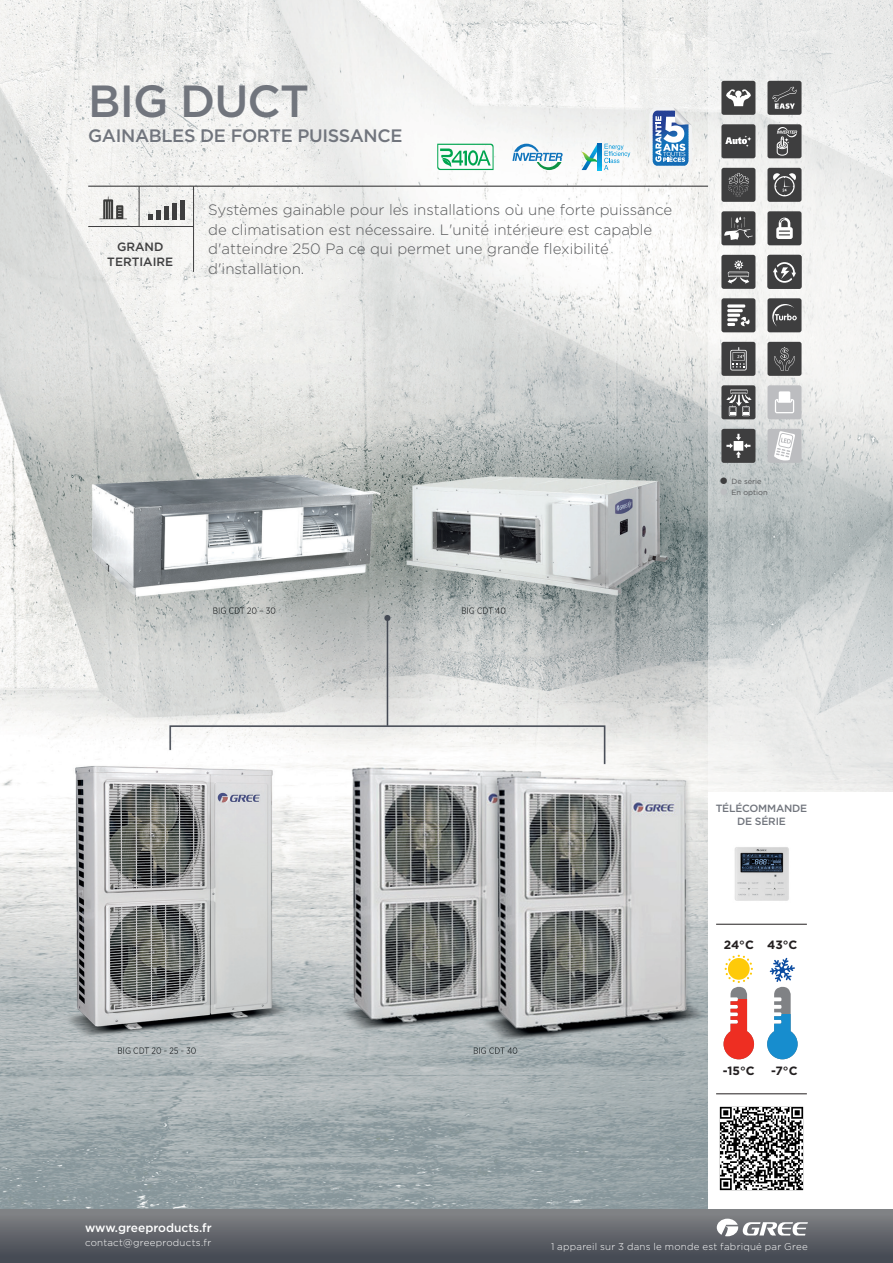
<style>
.page{position:relative;width:893px;height:1263px;background:#fff}
.page>*{position:absolute;margin:0;border:0;box-sizing:border-box;transform-origin:0 0}
.nombre_producto{font:500 45px "Gotham";letter-spacing:-.02em;color:#71757d}
.subtitulos{font:500 18px "Gotham";letter-spacing:-.02em;color:#71757d}
.texto_general{font:300 15px/19.5px "Gotham";color:#57585a}
.t1{font:500 12px "Gotham";color:#fff}
.termometro{font:700 12px "Gotham";color:#231f20}
.gama_mini{font:500 12px/15px "Gotham";color:#3e3e3f;text-align:center}
.Apartado_mandos_TITU{font:500 10.5px/13.5px "Gotham";letter-spacing:-.02em;color:#71757d;text-align:center}
.t2{font:300 9.75px "Gotham";letter-spacing:.025em;color:#fff}
.pies_tabla{font:7.5px/10.5px "Gotham";color:#57585a}
</style>
<div class="page">
<img style="left:0;top:0;width:708px;height:1210px">
<svg style="left:708px;top:0;width:185px;height:792px"></svg>
<hr style="left:716px;top:924px;width:91px;height:1px;background:#231f20">
<hr style="left:716px;top:1093px;width:91px;height:1px;background:#231f20">
<div style="left:721px;top:81px;width:34px;height:34px;background:#3e3e3f;border-radius:2px"></div>
<svg style="left:726px;top:89px;width:25px;height:17px"></svg>
<div style="left:721px;top:124px;width:34px;height:34px;background:#3e3e3f;border-radius:2px"></div>
<svg style="left:725px;top:135px;width:26px;height:12px"></svg>
<div style="left:721px;top:168px;width:34px;height:34px;background:#3e3e3f;border-radius:2px"></div>
<svg style="left:728px;top:173px;width:21px;height:24px"></svg>
<div style="left:721px;top:211px;width:34px;height:34px;background:#3e3e3f;border-radius:2px"></div>
<svg style="left:724px;top:217px;width:29px;height:23px"></svg>
<div style="left:721px;top:255px;width:34px;height:34px;background:#3e3e3f;border-radius:2px"></div>
<svg style="left:728px;top:260px;width:21px;height:24px"></svg>
<div style="left:721px;top:298px;width:34px;height:34px;background:#3e3e3f;border-radius:2px"></div>
<svg style="left:727px;top:304px;width:23px;height:22px"></svg>
<div style="left:721px;top:342px;width:34px;height:34px;background:#3e3e3f;border-radius:2px"></div>
<svg style="left:730px;top:347px;width:17px;height:23px"></svg>
<div style="left:721px;top:385px;width:34px;height:34px;background:#3e3e3f;border-radius:2px"></div>
<svg style="left:726px;top:389px;width:26px;height:27px"></svg>
<div style="left:721px;top:429px;width:34px;height:34px;background:#3e3e3f;border-radius:2px"></div>
<svg style="left:726px;top:434px;width:24px;height:24px"></svg>
<div style="left:767px;top:81px;width:34px;height:34px;background:#3e3e3f;border-radius:2px"></div>
<svg style="left:772px;top:87px;width:25px;height:22px"></svg>
<div style="left:767px;top:124px;width:34px;height:34px;background:#3e3e3f;border-radius:2px"></div>
<svg style="left:777px;top:127px;width:20px;height:29px"></svg>
<div style="left:767px;top:168px;width:34px;height:34px;background:#3e3e3f;border-radius:2px"></div>
<svg style="left:773px;top:173px;width:23px;height:23px"></svg>
<div style="left:767px;top:211px;width:34px;height:34px;background:#3e3e3f;border-radius:2px"></div>
<svg style="left:776px;top:218px;width:17px;height:21px"></svg>
<svg style="left:767px;top:255px;width:34px;height:34px"></svg>
<div style="left:768px;top:255px;width:33px;height:34px;background:#3e3e3f;border-radius:2px"></div>
<svg style="left:773px;top:262px;width:23px;height:21px"></svg>
<div style="left:767px;top:298px;width:34px;height:34px;background:#3e3e3f;border-radius:2px"></div>
<svg style="left:772px;top:304px;width:25px;height:23px"></svg>
<div style="left:767px;top:342px;width:34px;height:34px;background:#3e3e3f;border-radius:2px"></div>
<svg style="left:774px;top:347px;width:21px;height:24px"></svg>
<div style="left:767px;top:385px;width:34px;height:34px;background:#bcbdc0;border-radius:2px"></div>
<svg style="left:775px;top:391px;width:19px;height:22px"></svg>
<div style="left:767px;top:429px;width:34px;height:34px;background:#bcbdc0;border-radius:2px"></div>
<svg style="left:774px;top:431px;width:21px;height:29px"></svg>
<svg style="left:99px;top:196px;width:28px;height:23px"></svg>
<hr style="left:88px;top:186px;width:620px;height:1px;background:#3e3e3f">
<svg style="left:148px;top:214px;width:4px;height:6px"></svg>
<div style="left:156px;top:210px;width:5px;height:10px;background:#3e3e3f"></div>
<div style="left:164px;top:207px;width:5px;height:13px;background:#3e3e3f"></div>
<div style="left:172px;top:203px;width:5px;height:17px;background:#3e3e3f"></div>
<div style="left:180px;top:200px;width:5px;height:20px;background:#3e3e3f"></div>
<hr style="left:139px;top:186px;width:1px;height:40px;background:#3e3e3f">
<hr style="left:193px;top:186px;width:1px;height:86px;background:#3e3e3f">
<hr style="left:88px;top:226px;width:105px;height:1px;background:#3e3e3f">
<svg style="left:723px;top:955px;width:31px;height:104px"></svg>
<svg style="left:767px;top:958px;width:31px;height:101px"></svg>
<img style="left:734px;top:847px;width:55px;height:54px">
<img style="left:720px;top:1106px;width:84px;height:84px">
<svg style="left:437px;top:144px;width:57px;height:26px"></svg>
<svg style="left:512px;top:144px;width:51px;height:26px"></svg>
<svg style="left:581px;top:144px;width:49px;height:26px"></svg>
<svg style="left:649px;top:107px;width:43px;height:62px"></svg>
<div style="left:0;top:1210px;width:893px;height:53px;background:linear-gradient(to bottom,#838487,#3f444e)"></div>
<svg style="left:717px;top:1219px;width:91px;height:17px"></svg>
<svg style="left:720px;top:478px;width:7px;height:17px"></svg>
<p class="nombre_producto" style="left:88px;top:71px;width:222px">BIG DUCT</p>
<p class="subtitulos" style="left:88px;top:124px;width:316px">GAINABLES DE FORTE PUISSANCE</p>
<p class="gama_mini" style="left:107px;top:239px;width:67px">GRAND<br>TERTIAIRE</p>
<p class="texto_general" style="left:208px;top:200px;width:465px">Systèmes gainable pour les installations où une forte puissance de climatisation est nécessaire. L'unité intérieure est capable d'atteindre 250 Pa ce qui permet une grande flexibilité d'installation.</p>
<p class="pies_tabla" style="left:731px;top:476px;width:38px">De série<br>En option</p>
<p class="t1" style="left:85px;top:1221px;width:128px">www.greeproducts.fr</p>
<p class="Apartado_mandos_TITU" style="left:716px;top:801px;width:93px">TÉLÉCOMMANDE<br>DE SÉRIE</p>
<p class="termometro" style="left:724px;top:937px;width:32px">24°C</p>
<p class="termometro" style="left:767px;top:937px;width:32px">43°C</p>
<p class="termometro" style="left:723px;top:1063px;width:33px">-15°C</p>
<p class="termometro" style="left:771px;top:1063px;width:28px">-7°C</p>
<p class="t2" style="left:85px;top:1237px;width:128px">contact@greeproducts.fr</p>
<p class="t2" style="left:551px;top:1241px;width:258px">1 appareil sur 3 dans le monde est fabriqué par Gree</p>
</div>
